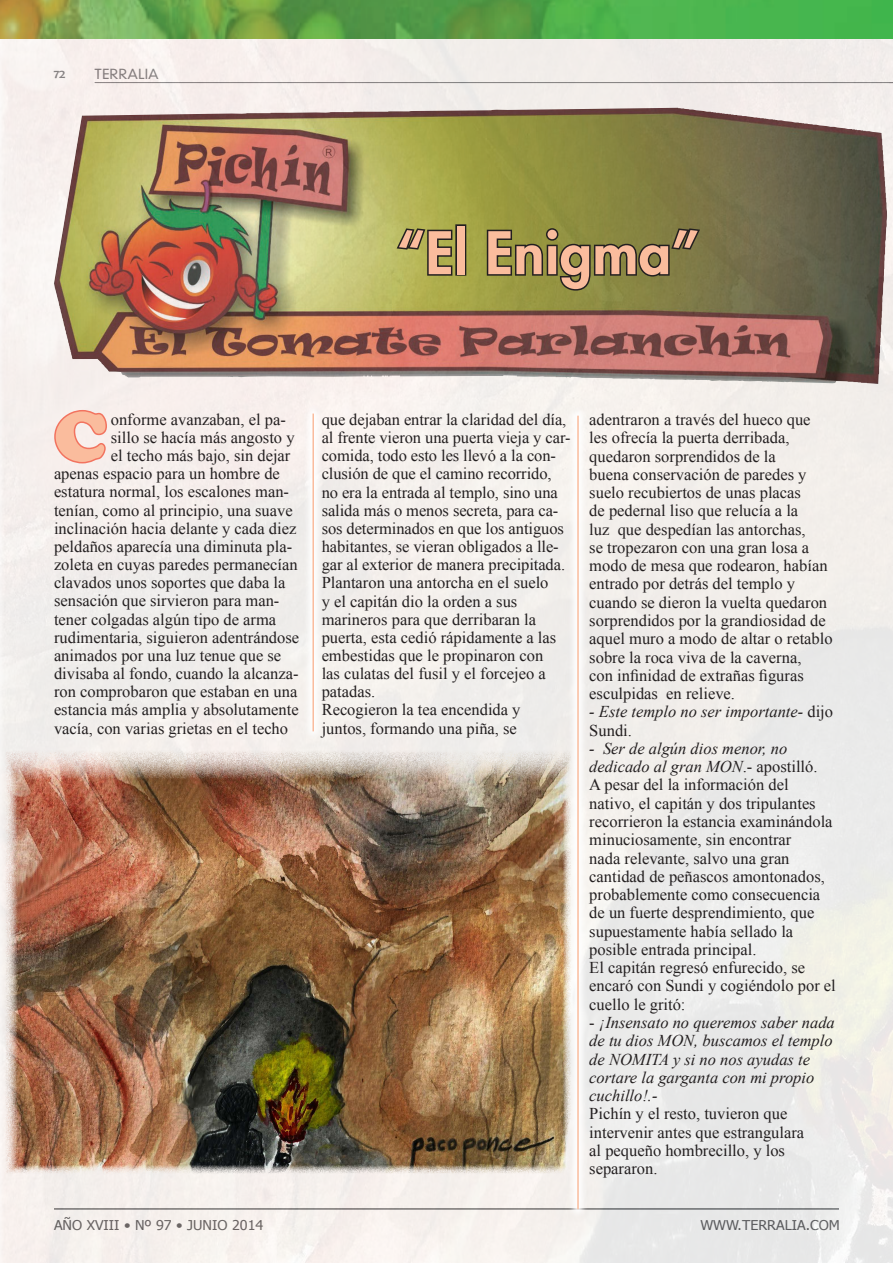
<style>
.page{position:relative;width:893px;height:1263px;background:#fff}
.page>*{position:absolute;margin:0;border:0;box-sizing:border-box;transform-origin:0 0}
.t1{font:900 72.9px "Cooper";color:#fabc9d}
.t2{font:800 57px "Futura";letter-spacing:.01em;color:#fabc9d}
.t3{font:16.5px/18.3px "Times New Roman";color:#231f20}
.t4{font:italic 16.5px/18.3px "Times New Roman";color:#231f20}
.t5{font:13.5px "Tahoma";color:#636366;scale:1.06 1}
.t6{font:300 13.5px "DIN Neuzeit Grotesk";color:#808285;scale:1.06 1}
.t7{font:12px "Berlin Sans FB";color:#808285;scale:1.06 1}
.s1{font-style:normal}
.s2{font-style:italic}
</style>
<div class="page">
<img style="left:0;top:38px;width:893px;height:1225px">
<img style="left:0;top:0;width:893px;height:38px">
<svg style="left:394px;top:227px;width:60px;height:50px;background:#8b8a47"></svg>
<div style="left:455px;top:224px;width:11px;height:52px;border:3px solid #231f20"></div>
<svg style="left:485px;top:226px;width:217px;height:66px;background:#74713a"></svg>
<svg style="left:53px;top:408px;width:56px;height:57px;background:#f5d3cc"></svg>
<img style="left:5px;top:749px;width:562px;height:424px">
<div style="left:303px;top:404px;width:21px;height:337px;background:#f8f5f3"></div>
<hr style="left:312px;top:414px;width:2px;height:317px;background:#fabc9d">
<div style="left:567px;top:406px;width:21px;height:812px;background:#f8f6f4"></div>
<hr style="left:577px;top:416px;width:2px;height:793px;background:#fabc9d">
<p class="t7" style="left:54px;top:67px;width:13px">72</p>
<p class="t6" style="left:95px;top:66px;width:62px">TERRALIA</p>
<h2 class="t2" style="left:397px;top:215px;width:304px">“El Enigma”</h2>
<h1 class="t1" style="left:54px;top:394px;width:54px">C</h1>
<p class="t3" style="left:111px;top:410px;width:176px">onforme avanzaban, el pa-</p>
<p class="t3" style="left:111px;top:428px;width:185px">sillo se hacía más angosto y</p>
<p class="t3" style="left:111px;top:446px;width:181px">el techo más bajo, sin dejar</p>
<p class="t3" style="left:54px;top:464px;width:227px">apenas espacio para un hombre de</p>
<p class="t3" style="left:54px;top:482px;width:237px">estatura normal, los escalones man-</p>
<p class="t3" style="left:54px;top:500px;width:240px">tenían, como al principio, una suave</p>
<p class="t3" style="left:54px;top:518px;width:244px">inclinación hacia delante y cada diez</p>
<p class="t3" style="left:54px;top:537px;width:240px">peldaños aparecía una diminuta pla-</p>
<p class="t3" style="left:54px;top:555px;width:245px">zoleta en cuyas paredes permanecían</p>
<p class="t3" style="left:54px;top:573px;width:233px">clavados unos soportes que daba la</p>
<p class="t3" style="left:54px;top:591px;width:227px">sensación que sirvieron para man-</p>
<p class="t3" style="left:54px;top:609px;width:224px">tener colgadas algún tipo de arma</p>
<p class="t3" style="left:54px;top:627px;width:247px">rudimentaria, siguieron adentrándose</p>
<p class="t3" style="left:54px;top:646px;width:229px">animados por una luz tenue que se</p>
<p class="t3" style="left:54px;top:664px;width:246px">divisaba al fondo, cuando la alcanza-</p>
<p class="t3" style="left:54px;top:682px;width:245px">ron comprobaron que estaban en una</p>
<p class="t3" style="left:54px;top:700px;width:246px">estancia más amplia y absolutamente</p>
<p class="t3" style="left:54px;top:718px;width:236px">vacía, con varias grietas en el techo</p>
<p class="t3" style="left:322px;top:410px;width:250px">que dejaban entrar la claridad del día, al frente vieron una puerta vieja y car&shy;comida, todo esto les llevó a la con&shy;clusión de que el camino recorrido, no era la entrada al templo, sino una salida más o menos secreta, para ca&shy;sos determinados en que los antiguos habitantes, se vieran obligados a lle&shy;gar al exterior de manera precipitada.<br>Plantaron una antorcha en el suelo<br>y el capitán dio la orden a sus marineros para que derribaran la puerta, esta cedió rápidamente a las embestidas que le propinaron con<br>las culatas del fusil y el forcejeo a patadas.<br>Recogieron la tea encendida y<br>juntos, formando una piña, se</p>
<p class="t3" style="left:589px;top:410px;width:245px">adentraron a través del hueco que les ofrecía la puerta derribada, quedaron sorprendidos de la<br>buena conservación de paredes y suelo recubiertos de unas placas<br>de pedernal liso que relucía a la<br>luz que despedían las antorchas,<br>se tropezaron con una gran losa a modo de mesa que rodearon, habían entrado por detrás del templo y cuando se dieron la vuelta quedaron sorprendidos por la grandiosidad de aquel muro a modo de altar o retablo sobre la roca viva de la caverna,<br>con infinidad de extrañas figuras esculpidas en relieve.</p>
<p class="t4" style="left:589px;top:702px;width:245px">- Este templo no ser importante- <span class="s1">dijo<br>Sundi.</span></p>
<p class="t3" style="left:589px;top:739px;width:248px"><span class="s2">- Ser de algún dios menor, no dedicado al gran MON</span>.- apostilló.<br>A pesar del la información del nativo, el capitán y dos tripulantes recorrieron la estancia examinándola minuciosamente, sin encontrar<br>nada relevante, salvo una gran cantidad de peñascos amontonados, probablemente como consecuencia de un fuerte desprendimiento, que supuestamente había sellado la posible entrada principal.<br>El capitán regresó enfurecido, se encaró con Sundi y cogiéndolo por el cuello le gritó:</p>
<p class="t4" style="left:589px;top:1013px;width:247px"><span class="s1">-</span> ¡Insensato no queremos saber nada de tu dios MON, buscamos el templo de NOMITA y si no nos ayudas te cortare la garganta con mi propio cuchillo!.-</p>
<p class="t3" style="left:589px;top:1104px;width:216px">Pichín y el resto, tuvieron que intervenir antes que estrangulara al pequeño hombrecillo, y los separaron.</p>
<p class="t5" style="left:54px;top:1216px;width:199px">AÑO XVIII • Nº 97 • JUNIO 2014</p>
<p class="t5" style="left:700px;top:1216px;width:133px">WWW.TERRALIA.COM</p>
</div>
